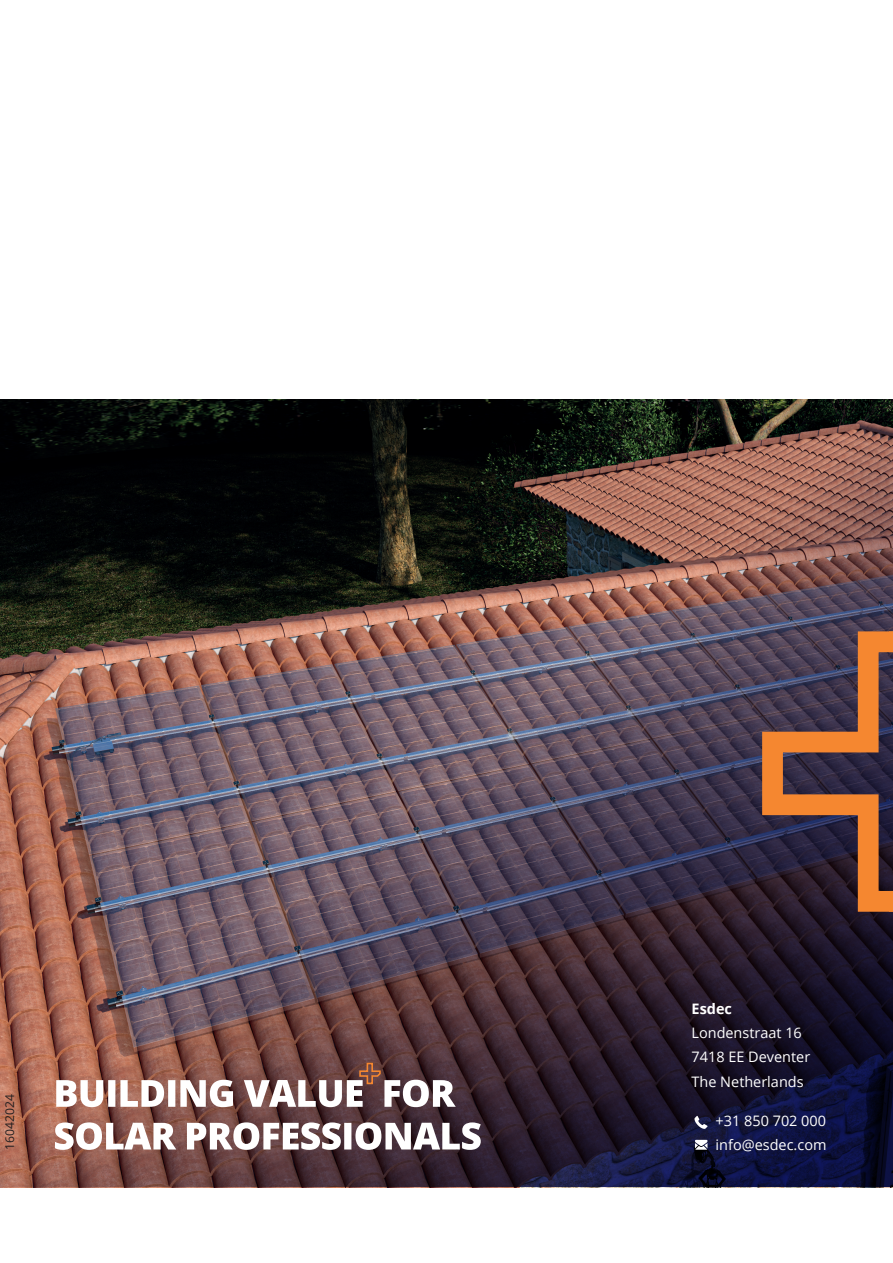
<style>
.page{position:relative;width:893px;height:1263px;background:#fff}
.page>*{position:absolute;margin:0;border:0;box-sizing:border-box;transform-origin:0 0}
.t1{font:14.4px/24.3px "Open Sans";color:#fff}
.t2{font:700 14.4px "Open Sans";color:#fff}
.t3{font:12.15px "Open Sans";color:#231f20}
</style>
<div class="page">
<img style="left:0;top:400px;width:893px;height:787px">
<svg style="left:694px;top:1116px;width:13px;height:13px"></svg>
<svg style="left:695px;top:1140px;width:12px;height:10px"></svg>
<svg style="left:55px;top:1122px;width:426px;height:28px"></svg>
<svg style="left:56px;top:1063px;width:400px;height:44px"></svg>
<svg style="left:762px;top:631px;width:131px;height:281px;background:#69453d"></svg>
<p class="t3" style="left:2px;top:1150px;width:57px;rotate:-90deg">16042024</p>
<p class="t2" style="left:692px;top:998px;width:42px">Esdec</p>
<p class="t1" style="left:692px;top:1020px;width:120px">Londenstraat 16<br>7418 EE Deventer<br>The Netherlands</p>
<p class="t1" style="left:716px;top:1108px;width:112px">+31 850 702 000</p>
<p class="t1" style="left:716px;top:1132px;width:112px">info@esdec.com</p>
</div>
